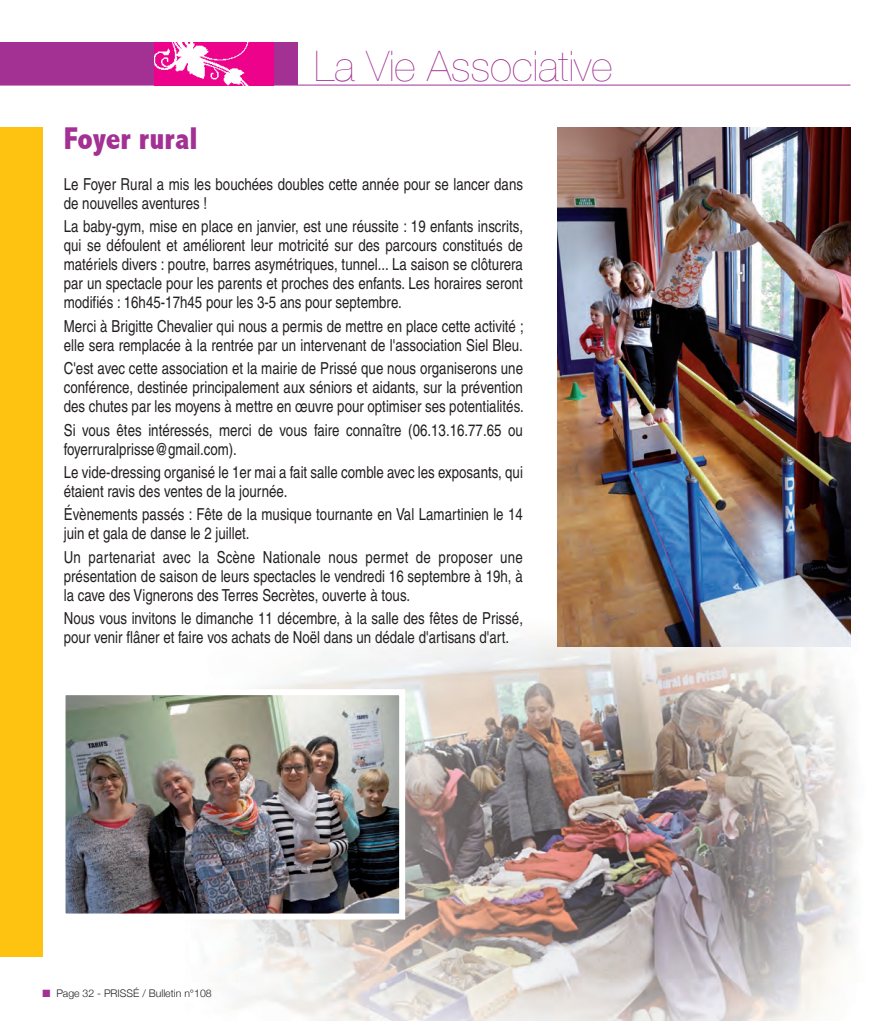
<style>
.page{position:relative;width:893px;height:1021px;background:#fff}
.page>*{position:absolute;margin:0;border:0;box-sizing:border-box;transform-origin:0 0}
.t1{font:200 42px "Helvetica Neue";color:#a23193}
.t2{font:800 condensed 31.5px "Abadi";color:#a23193}
.t3{font:condensed 16.5px/19px "Helvetica";color:#231f20}
.t4{font:300 10.5px "Helvetica Neue";color:#231f20}
.s1{color:#a23193}
</style>
<div class="page">
<img style="left:212px;top:614px;width:643px;height:406px">
<hr style="left:0;top:85px;width:850px;height:1px;background:#a23193">
<div style="left:0;top:43px;width:298px;height:42px;background:#a23193"></div>
<img style="left:154px;top:42px;width:119px;height:44px">
<div style="left:0;top:128px;width:43px;height:829px;background:#fec210"></div>
<img style="left:557px;top:128px;width:293px;height:518px">
<img style="left:67px;top:696px;width:331px;height:216px">
<div style="left:60px;top:689px;width:345px;height:230px;border:6px solid #fff"></div>
<h1 class="t1" style="left:314px;top:42px;width:299px">La Vie Associative</h1>
<h2 class="t2" style="left:64px;top:122px;width:135px">Foyer rural</h2>
<p class="t3" style="left:64px;top:176px;width:461px">Le Foyer Rural a mis les bouchées doubles cette année pour se lancer dans de nouvelles aventures !</p>
<p class="t3" style="left:64px;top:218px;width:461px;text-align:justify">La baby-gym, mise en place en janvier, est une réussite : 19 enfants inscrits, qui se défoulent et améliorent leur motricité sur des parcours constitués de matériels divers : poutre, barres asymétriques, tunnel... La saison se clôturera par un spectacle pour les parents et proches des enfants. Les horaires seront modifiés : 16h45-17h45 pour les 3-5 ans pour septembre.</p>
<p class="t3" style="left:64px;top:318px;width:461px">Merci à Brigitte Chevalier qui nous a permis de mettre en place cette activité ; elle sera remplacée à la rentrée par un intervenant de l'association Siel Bleu.</p>
<p class="t3" style="left:64px;top:360px;width:462px;text-align:justify">C'est avec cette association et la mairie de Prissé que nous organiserons une conférence, destinée principalement aux séniors et aidants, sur la prévention des chutes par les moyens à mettre en œuvre pour optimiser ses potentialités.</p>
<p class="t3" style="left:64px;top:422px;width:461px">Si vous êtes intéressés, merci de vous faire connaître (06.13.16.77.65 ou foyerruralprisse@gmail.com).</p>
<p class="t3" style="left:64px;top:464px;width:461px">Le vide-dressing organisé le 1er mai a fait salle comble avec les exposants, qui étaient ravis des ventes de la journée.</p>
<p class="t3" style="left:64px;top:506px;width:461px">Évènements passés : Fête de la musique tournante en Val Lamartinien le 14 juin et gala de danse le 2 juillet.</p>
<p class="t3" style="left:64px;top:549px;width:461px;text-align:justify">Un partenariat avec la Scène Nationale nous permet de proposer une présentation de saison de leurs spectacles le vendredi 16 septembre à 19h, à la cave des Vignerons des Terres Secrètes, ouverte à tous.</p>
<p class="t3" style="left:64px;top:610px;width:461px">Nous vous invitons le dimanche 11 décembre, à la salle des fêtes de Prissé, pour venir flâner et faire vos achats de Noël dans un dédale d'artisans d'art.</p>
<p class="t4" style="left:43px;top:986px;width:171px"><span class="s1">■</span> Page 32 - PRISSÉ / Bulletin n°108</p>
</div>
